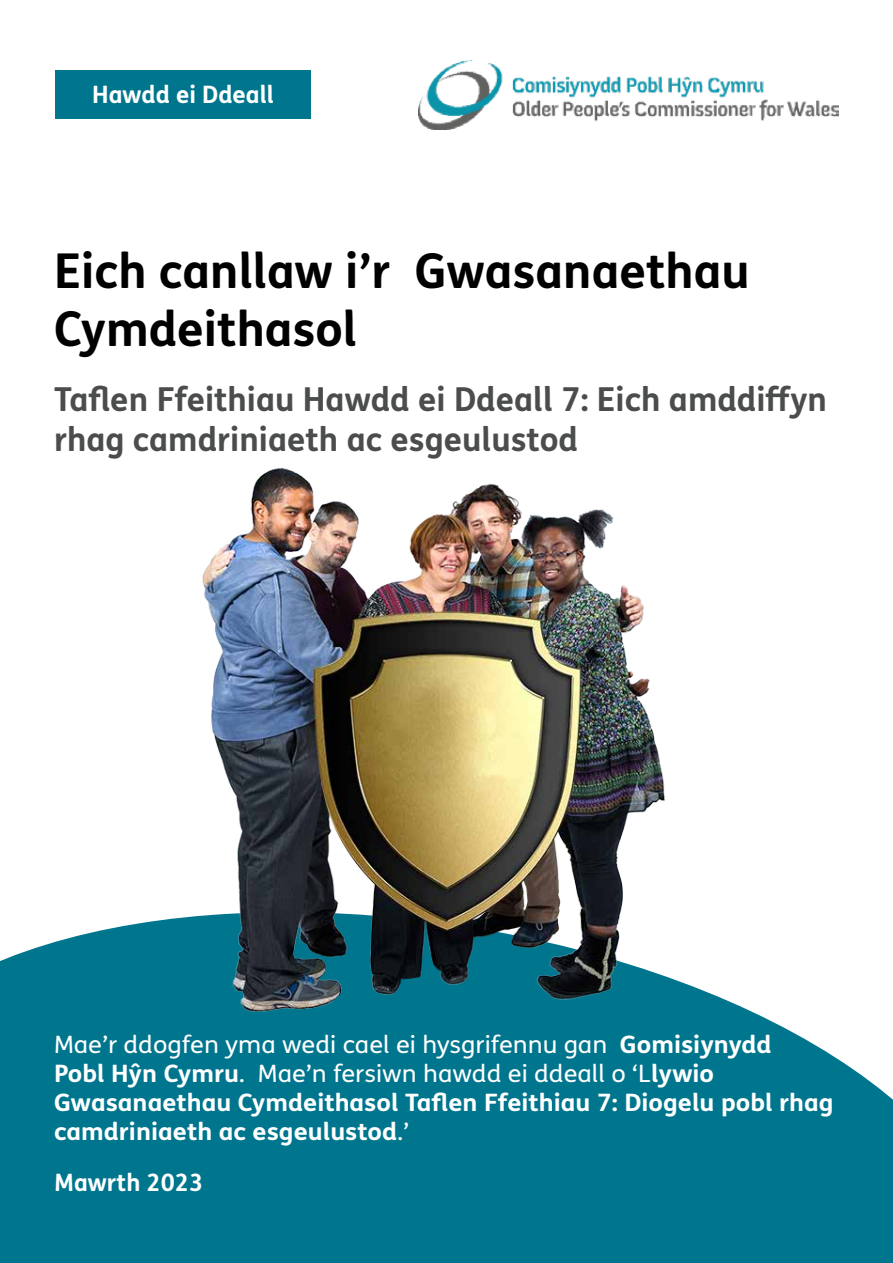
<style>
.page{position:relative;width:893px;height:1263px;background:#fff}
.page>*{position:absolute;margin:0;border:0;box-sizing:border-box;transform-origin:0 0}
.t1{font:700 48px/57.6px "FS Me Pro";color:#000}
.t2{font:700 33px/39.6px "FS Me Pro";color:#4b4d4d}
.t3{font:700 24px/28.8px "FS Me Pro";color:#fff;scale:1.06 1}
.t4{font:700 24px "FS Me Pro";color:#fff}
.s1{font-weight:400}
</style>
<div class="page">
<div style="left:55px;top:70px;width:255px;height:49px;background:#00768e"></div>
<img style="left:418px;top:60px;width:421px;height:69px">
<svg style="left:0;top:921px;width:893px;height:342px;background:#188398"></svg>
<img style="left:152px;top:467px;width:563px;height:555px">
<p class="t4" style="left:92px;top:76px;width:183px">Hawdd ei Ddeall</p>
<h1 class="t1" style="left:54px;top:240px;width:697px">Eich canllaw i’r Gwasanaethau<br>Cymdeithasol</h1>
<h1 class="t2" style="left:54px;top:378px;width:775px">Tafen Ffeithiau Hawdd ei Ddeall 7: Eich amddifyn rhag camdriniaeth ac esgeulustod</h1>
<p class="t3" style="left:54px;top:1029px;width:737px"><span class="s1">Mae’r ddogfen yma wedi cael ei hysgrifennu gan</span> Gomisiynydd<br>Pobl Hŷn Cymru<span class="s1">. Mae’n fersiwn hawdd ei ddeall o ‘L</span>lywio Gwasanaethau Cymdeithasol Tafen Ffeithiau 7: Diogelu pobl rhag camdriniaeth ac esgeulustod<span class="s1">.’</span></p>
<p class="t4" style="left:54px;top:1164px;width:151px">Mawrth 2023</p>
</div>
